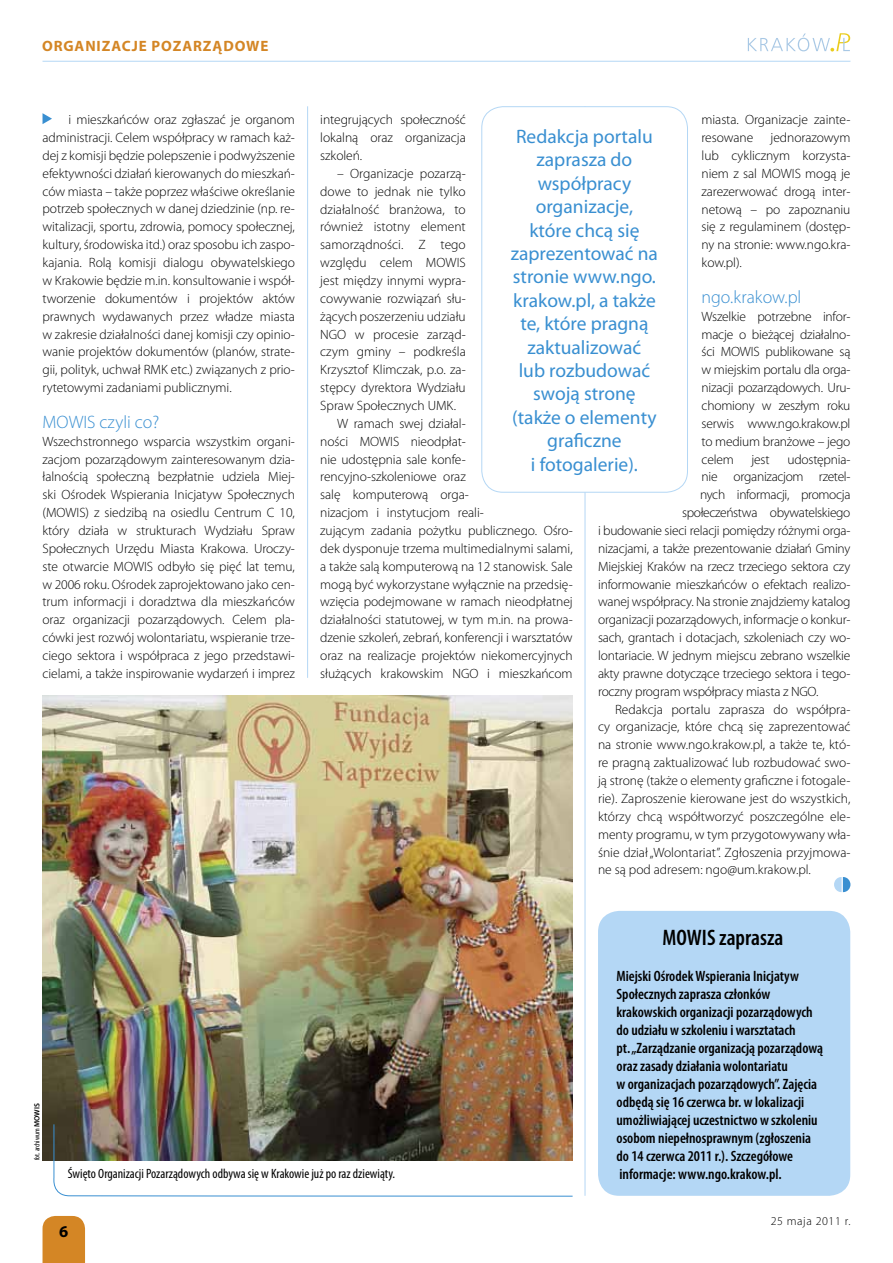
<style>
.page{position:relative;width:893px;height:1263px;background:#fff}
.page>*{position:absolute;margin:0;border:0;box-sizing:border-box;transform-origin:0 0}
.t1{font:600 condensed 22.5px "Myriad Pro";color:#000}
.t2{font:19.5px/23.4px "Myriad Pro";color:#398fd1;text-align:center}
.t3{font:300 18px "Myriad Pro";color:#398fd1}
.t4{font:700 16.5px "Myriad Pro";color:#000}
.t5{font:600 condensed 15px/18px "Myriad Pro";color:#000}
.t6{font:700 15px "Myriad Pro";color:#d48625}
.t7{font:300 13.5px/17.9px "Myriad Pro";letter-spacing:-.005em;color:#000;text-align:justify}
.t8{font:300 13.5px "Myriad Pro";letter-spacing:-.025em;color:#000}
.t9{font:condensed 13.5px "Myriad Pro";color:#000}
.t10{font:300 12px "Myriad Pro";letter-spacing:.05em;color:#000}
.t11{font:condensed 7.5px "Myriad Pro";color:#000}
.s1{font-weight:600;font-stretch:normal}
</style>
<div class="page">
<div style="left:43px;top:1216px;width:42px;height:47px;background:#d48625"></div>
<hr style="left:43px;top:61px;width:807px;height:1px;background:#b4d7f5">
<svg style="left:748px;top:33px;width:102px;height:19px"></svg>
<svg style="left:834px;top:877px;width:16px;height:15px"></svg>
<hr style="left:585px;top:106px;width:1px;height:1090px;background:#b4d7f5">
<hr style="left:307px;top:106px;width:1px;height:572px;background:#b4d7f5">
<svg style="left:43px;top:113px;width:9px;height:11px"></svg>
<img style="left:43px;top:696px;width:530px;height:464px">
<img style="left:52px;top:1123px;width:521px;height:74px">
<div style="left:598px;top:911px;width:252px;height:285px;background:#b4d7f5;border-radius:21px"></div>
<div style="left:482px;top:107px;width:205px;height:385px;background:#fff;border-radius:21px"></div>
<div style="left:481px;top:106px;width:207px;height:387px;border:1px solid #b4d7f5;border-radius:21px"></div>
<p class="t6" style="left:42px;top:36px;width:11px">organizacje</p>
<p class="t6" style="left:151px;top:36px;width:12px">pozarządowe</p>
<p class="t7" style="left:43px;top:111px;width:254px;text-indent:26px">i mieszkańców oraz zgłaszać je organom administracji. Celem współpracy w ramach każ&shy;dej z komisji będzie polepszenie i podwyższenie efektywności działań kierowanych do mieszkań&shy;ców miasta – także poprzez właściwe określanie potrzeb społecznych w danej dziedzinie (np. re&shy;witalizacji, sportu, zdrowia, pomocy społecznej, kultury, środowiska itd.) oraz sposobu ich zaspo&shy;kajania. Rolą komisji dialogu obywatelskiego w Krakowie będzie m.in. konsultowanie i współ&shy;tworzenie dokumentów i projektów aktów prawnych wydawanych przez władze miasta w zakresie działalności danej komisji czy opinio&shy;wanie projektów dokumentów (planów, strate&shy;gii, polityk, uchwał RMK etc.) związanych z prio&shy;rytetowymi zadaniami publicznymi.</p>
<h3 class="t3" style="left:43px;top:411px;width:118px">MOWIS czyli co?</h3>
<p class="t7" style="left:43px;top:432px;width:254px">Wszechstronnego wsparcia wszystkim organi&shy;zacjom pozarządowym zainteresowanym dzia&shy;łalnością społeczną bezpłatnie udziela Miej&shy;ski Ośrodek Wspierania Inicjatyw Społecznych (MOWIS) z siedzibą na osiedlu Centrum C 10, który działa w strukturach Wydziału Spraw Społecznych Urzędu Miasta Krakowa. Uroczy&shy;ste otwarcie MOWIS odbyło się pięć lat temu, w 2006 roku. Ośrodek zaprojektowano jako cen&shy;trum informacji i doradztwa dla mieszkańców oraz organizacji pozarządowych. Celem pla&shy;cówki jest rozwój wolontariatu, wspieranie trze&shy;ciego sektora i współpraca z jego przedstawi&shy;cielami, a także inspirowanie wydarzeń i imprez</p>
<p class="t7" style="left:320px;top:111px;width:147px">integrujących społeczność lokalną oraz organizacja szkoleń.</p>
<p class="t7" style="left:337px;top:164px;width:130px">– Organizacje pozarzą-</p>
<p class="t7" style="left:320px;top:182px;width:147px">dowe to jednak nie tylko</p>
<p class="t7" style="left:320px;top:200px;width:147px">działalność branżowa, to</p>
<p class="t7" style="left:320px;top:218px;width:147px">również istotny element</p>
<p class="t7" style="left:320px;top:236px;width:147px">samorządności. Z tego</p>
<p class="t7" style="left:320px;top:254px;width:147px">względu celem MOWIS</p>
<p class="t7" style="left:320px;top:271px;width:147px">jest między innymi wypra-</p>
<p class="t7" style="left:320px;top:289px;width:147px">cowywanie rozwiązań słu-</p>
<p class="t7" style="left:320px;top:307px;width:147px">żących poszerzeniu udziału</p>
<p class="t7" style="left:320px;top:325px;width:147px">NGO w procesie zarząd-</p>
<p class="t7" style="left:320px;top:343px;width:147px">czym gminy – podkreśla</p>
<p class="t7" style="left:320px;top:361px;width:147px">Krzysztof Klimczak, p.o. za-</p>
<p class="t7" style="left:320px;top:379px;width:147px">stępcy dyrektora Wydziału</p>
<p class="t7" style="left:320px;top:396px;width:137px">Spraw Społecznych UMK.</p>
<p class="t7" style="left:337px;top:414px;width:130px">W ramach swej działal-</p>
<p class="t7" style="left:320px;top:432px;width:147px">ności MOWIS nieodpłat-</p>
<p class="t7" style="left:320px;top:450px;width:147px">nie udostępnia sale konfe-</p>
<p class="t7" style="left:320px;top:468px;width:147px">rencyjno-szkoleniowe oraz</p>
<p class="t7" style="left:320px;top:486px;width:150px">salę komputerową orga-</p>
<p class="t7" style="left:320px;top:504px;width:165px">nizacjom i instytucjom reali-</p>
<p class="t7" style="left:320px;top:521px;width:254px">zującym zadania pożytku publicznego. Ośro-</p>
<p class="t7" style="left:320px;top:539px;width:254px">dek dysponuje trzema multimedialnymi salami,</p>
<p class="t7" style="left:320px;top:557px;width:254px">a także salą komputerową na 12 stanowisk. Sale</p>
<p class="t7" style="left:320px;top:575px;width:254px">mogą być wykorzystane wyłącznie na przedsię-</p>
<p class="t7" style="left:320px;top:593px;width:254px">wzięcia podejmowane w ramach nieodpłatnej</p>
<p class="t7" style="left:320px;top:611px;width:254px">działalności statutowej, w tym m.in. na prowa-</p>
<p class="t7" style="left:320px;top:629px;width:254px">dzenie szkoleń, zebrań, konferencji i warsztatów</p>
<p class="t7" style="left:320px;top:646px;width:254px">oraz na realizacje projektów niekomercyjnych</p>
<p class="t7" style="left:320px;top:664px;width:254px">służących krakowskim NGO i mieszkańcom</p>
<p class="t7" style="left:701px;top:111px;width:150px">miasta. Organizacje zainte&shy;resowane</p>
<h2 class="t2" style="left:511px;top:124px;width:149px">Redakcja portalu zaprasza do współpracy organizacje,<br>które chcą się zaprezentować na stronie www.ngo. krakow.pl, a także te, które pragną zaktualizować<br>lub rozbudować swoją stronę (także o elementy graficzne<br>i fotogalerie).</h2>
<p class="t7" style="left:701px;top:129px;width:150px;text-indent:69px">jednorazowym lub cyklicznym korzysta&shy;niem z sal MOWIS mogą je zarezerwować drogą inter&shy;netową – po zapoznaniu się z regulaminem (dostęp&shy;ny na stronie: www.ngo.kra&shy;kow.pl).</p>
<h3 class="t3" style="left:701px;top:286px;width:101px">ngo.krakow.pl</h3>
<p class="t7" style="left:701px;top:307px;width:150px">Wszelkie potrzebne infor&shy;macje o bieżącej działalno&shy;ści MOWIS publikowane są w miejskim portalu dla orga&shy;nizacji pozarządowych. Uru&shy;chomiony w zeszłym roku serwis www.ngo.krakow.pl to medium branżowe – jego celem</p>
<p class="t7" style="left:752px;top:450px;width:20px">jest</p>
<p class="t7" style="left:787px;top:450px;width:65px">udostępnia-</p>
<p class="t8" style="left:701px;top:469px;width:150px">nie organizacjom rzetel-</p>
<p class="t8" style="left:700px;top:487px;width:152px">nych informacji, promocja</p>
<p class="t8" style="left:682px;top:504px;width:170px">społeczeństwa obywatelskiego</p>
<p class="t7" style="left:598px;top:521px;width:254px">i budowanie sieci relacji pomiędzy różnymi orga-</p>
<p class="t7" style="left:598px;top:539px;width:254px">nizacjami, a także prezentowanie działań Gminy</p>
<p class="t7" style="left:598px;top:557px;width:254px">Miejskiej Kraków na rzecz trzeciego sektora czy</p>
<p class="t7" style="left:598px;top:575px;width:254px">informowanie mieszkańców o efektach realizo-</p>
<p class="t7" style="left:598px;top:593px;width:254px">wanej współpracy. Na stronie znajdziemy katalog</p>
<p class="t7" style="left:598px;top:611px;width:254px">organizacji pozarządowych, informacje o konkur-</p>
<p class="t7" style="left:598px;top:629px;width:254px">sach, grantach i dotacjach, szkoleniach czy wo-</p>
<p class="t7" style="left:598px;top:646px;width:254px">lontariacie. W jednym miejscu zebrano wszelkie</p>
<p class="t7" style="left:598px;top:664px;width:254px">akty prawne dotyczące trzeciego sektora i tego-</p>
<p class="t7" style="left:598px;top:682px;width:222px">roczny program współpracy miasta z NGO.</p>
<p class="t7" style="left:615px;top:700px;width:237px">Redakcja portalu zaprasza do współpra-</p>
<p class="t7" style="left:598px;top:718px;width:254px">cy organizacje, które chcą się zaprezentować</p>
<p class="t7" style="left:598px;top:736px;width:254px">na stronie www.ngo.krakow.pl, a także te, któ-</p>
<p class="t7" style="left:598px;top:754px;width:254px">re pragną zaktualizować lub rozbudować swo-</p>
<p class="t7" style="left:598px;top:771px;width:254px">ją stronę (także o elementy graficzne i fotogale-</p>
<p class="t7" style="left:598px;top:789px;width:254px">rie). Zaproszenie kierowane jest do wszystkich,</p>
<p class="t7" style="left:598px;top:807px;width:254px">którzy chcą współtworzyć poszczególne ele-</p>
<p class="t7" style="left:598px;top:825px;width:254px">menty programu, w tym przygotowywany wła-</p>
<p class="t7" style="left:598px;top:843px;width:254px">śnie dział „Wolontariat”. Zgłoszenia przyjmowa-</p>
<p class="t7" style="left:598px;top:861px;width:214px">ne są pod adresem: ngo@um.krakow.pl.</p>
<p class="t11" style="left:32px;top:1160px;width:59px;rotate:-90deg">fot. archiwum <span class="s1">MOWIS</span></p>
<p class="t9" style="left:68px;top:1165px;width:329px">Święto Organizacji Pozarządowych odbywa się w Krakowie już po raz dziewiąty.</p>
<p class="t4" style="left:59px;top:1221px;width:11px">6</p>
<h1 class="t1" style="left:663px;top:923px;width:122px">MOWIS zaprasza</h1>
<p class="t5" style="left:616px;top:966px;width:208px">Miejski Ośrodek Wspierania Inicjatyw Społecznych zaprasza członków krakowskich organizacji pozarządowych do udziału w szkoleniu i warsztatach<br>pt. „Zarządzanie organizacją pozarządową oraz zasady działania wolontariatu<br>w organizacjach pozarządowych”. Zajęcia odbędą się 16 czerwca br. w lokalizacji umożliwiającej uczestnictwo w szkoleniu osobom niepełnosprawnym (zgłoszenia do 14 czerwca 2011 r.). Szczegółowe informacje: www.ngo.krakow.pl.</p>
<p class="t10" style="left:771px;top:1213px;width:81px">25 maja 2011 r.</p>
</div>
